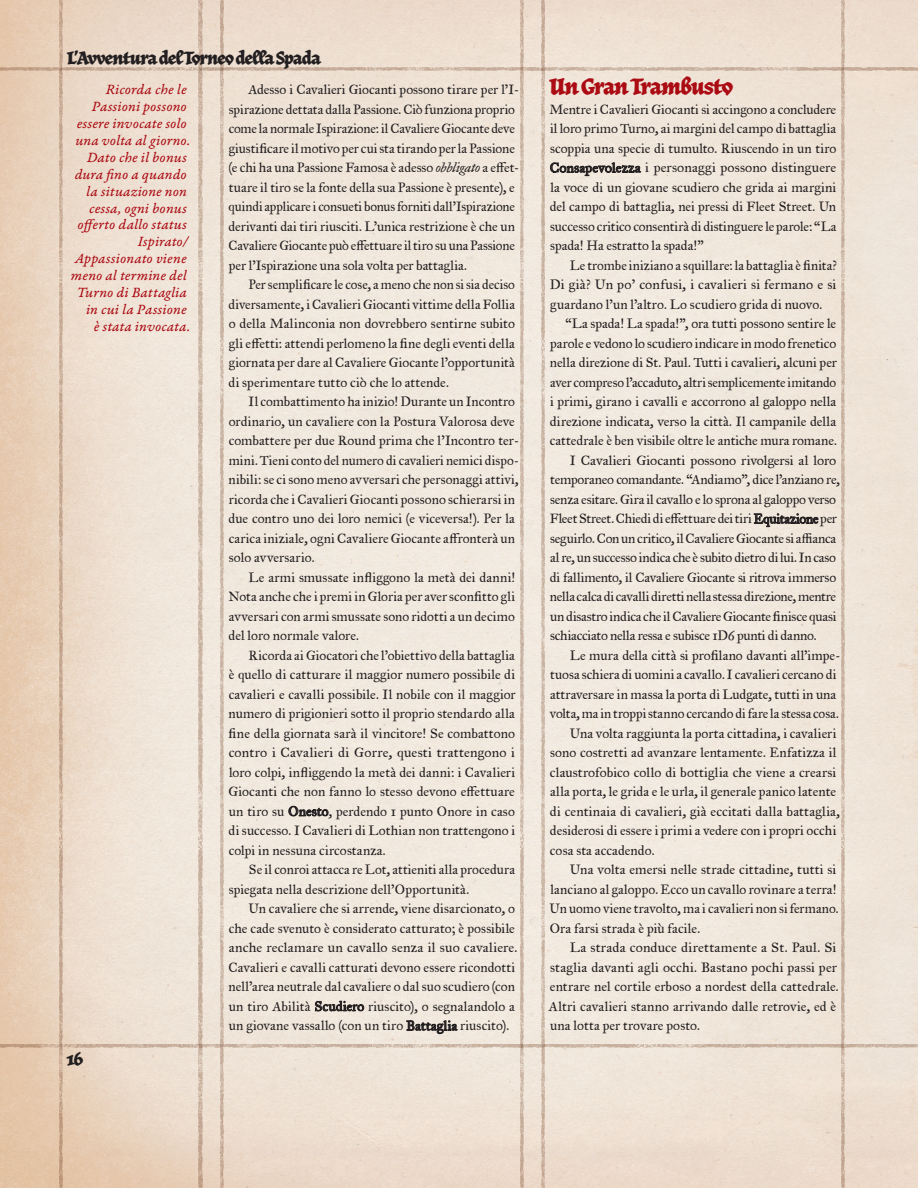
<style>
.page{position:relative;width:918px;height:1188px;background:#fff}
.page>*{position:absolute;margin:0;border:0;box-sizing:border-box;transform-origin:0 0}
.Header_1{font:22.5px "Herb";letter-spacing:.015em;color:#ab0b13}
.t1{font:18px "Herb";color:#231f20}
.Text__Annotations_Right_Justify{font:15px/16.8px "Garamond Premr Pro It Capt";letter-spacing:.01em;color:#ab0b13;text-align:right}
.Text__Indent{font:13.5px/19.5px "IM FELL Great Primer Roman";color:#231f20}
.Text__No_Indent{font:13.5px/19.5px "IM FELL Great Primer Roman";color:#231f20;text-align:justify}
.s1{font-family:"IM FELL Great Primer Italic"}
</style>
<div class="page">
<img style="left:0;top:0;width:918px;height:1188px">
<img style="left:0;top:67px;width:918px;height:3px">
<img style="left:60px;top:0;width:3px;height:1188px">
<img style="left:199px;top:0;width:3px;height:1188px">
<img style="left:520px;top:0;width:3px;height:1188px">
<img style="left:220px;top:0;width:4px;height:1188px">
<img style="left:542px;top:0;width:3px;height:1188px">
<img style="left:842px;top:0;width:3px;height:1188px">
<img style="left:0;top:1044px;width:918px;height:3px">
<h2 class="t1" style="left:68px;top:46px;width:255px">L’Avventura del Torneo della Spada</h2>
<p class="Text__Indent" style="left:228px;top:80px;width:292px;text-indent:20px">Adesso i Cavalieri Giocanti possono tirare per l’I&shy;spirazione dettata dalla Passione. Ciò funziona proprio come la normale Ispirazione: il Cavaliere Giocante deve giustificare il motivo per cui sta tirando per la Passione (e chi ha una Passione Famosa è adesso <span class="s1">obbligato</span> a effet&shy;tuare il tiro se la fonte della sua Passione è presente), e quindi applicare i consueti bonus forniti dall’Ispirazione derivanti dai tiri riusciti. L’unica restrizione è che un Cavaliere Giocante può effettuare il tiro su una Passione per l’Ispirazione una sola volta per battaglia.</p>
<p class="Text__Indent" style="left:229px;top:275px;width:288px;text-align:justify;text-indent:20px">Per semplificare le cose, a meno che non si sia deciso diversamente, i Cavalieri Giocanti vittime della Follia o della Malinconia non dovrebbero sentirne subito gli effetti: attendi perlomeno la fine degli eventi della giornata per dare al Cavaliere Giocante l’opportunità di sperimentare tutto ciò che lo attende.</p>
<p class="Text__Indent" style="left:229px;top:392px;width:292px;text-indent:20px">Il combattimento ha inizio! Durante un Incontro ordinario, un cavaliere con la Postura Valorosa deve combattere per due Round prima che l’Incontro ter&shy;mini. Tieni conto del numero di cavalieri nemici dispo&shy;nibili: se ci sono meno avversari che personaggi attivi, ricorda che i Cavalieri Giocanti possono schierarsi in due contro uno dei loro nemici (e viceversa!). Per la carica iniziale, ogni Cavaliere Giocante affronterà un solo avversario.</p>
<p class="Text__Indent" style="left:228px;top:568px;width:288px;text-align:justify;text-indent:20px">Le armi smussate infliggono la metà dei danni!<br>Nota anche che i premi in Gloria per aver sconfitto gli avversari con armi smussate sono ridotti a un decimo del loro normale valore.</p>
<p class="Text__Indent" style="left:228px;top:646px;width:289px;text-align:justify;text-indent:20px">Ricorda ai Giocatori che l’obiettivo della battaglia è quello di catturare il maggior numero possibile di cavalieri e cavalli possibile. Il nobile con il maggior numero di prigionieri sotto il proprio stendardo alla fine della giornata sarà il vincitore! Se combattono contro i Cavalieri di Gorre, questi trattengono i loro colpi, infliggendo la metà dei danni: i Cavalieri Giocanti che non fanno lo stesso devono effettuare un tiro su Onesto, perdendo 1 punto Onore in caso di successo. I Cavalieri di Lothian non trattengono i colpi in nessuna circostanza.</p>
<p class="Text__Indent" style="left:229px;top:860px;width:288px;text-indent:20px">Se il conroi attacca re Lot, attieniti alla procedura spiegata nella descrizione dell’Opportunità.</p>
<p class="Text__Indent" style="left:228px;top:899px;width:290px;text-indent:20px">Un cavaliere che si arrende, viene disarcionato, o che cade svenuto è considerato catturato; è possibile anche reclamare un cavallo senza il suo cavaliere.<br>Cavalieri e cavalli catturati devono essere ricondotti nell’area neutrale dal cavaliere o dal suo scudiero (con un tiro Abilità Scudiero riuscito), o segnalandolo a un giovane vassallo (con un tiro Battaglia riuscito).</p>
<p class="Text__Annotations_Right_Justify" style="left:71px;top:82px;width:121px">Ricorda che le<br>Passioni possono essere invocate solo una volta al giorno.<br>Dato che il bonus dura fino a quando la situazione non cessa, ogni bonus offerto dallo status<br>Ispirato/<br>Appassionato viene meno al termine del<br>Turno di Battaglia in cui la Passione<br>è stata invocata.</p>
<p class="Header_1" style="left:550px;top:72px;width:184px">Un Gran Trambusto</p>
<p class="Text__No_Indent" style="left:550px;top:100px;width:288px">Mentre i Cavalieri Giocanti si accingono a concludere il loro primo Turno, ai margini del campo di battaglia scoppia una specie di tumulto. Riuscendo in un tiro Consapevolezza i personaggi possono distinguere la voce di un giovane scudiero che grida ai margini del campo di battaglia, nei pressi di Fleet Street. Un successo critico consentirà di distinguere le parole: “La spada! Ha estratto la spada!”</p>
<p class="Text__Indent" style="left:550px;top:256px;width:289px;text-align:justify;text-indent:20px">Le trombe iniziano a squillare: la battaglia è finita?<br>Di già? Un po’ confusi, i cavalieri si fermano e si guardano l’un l’altro. Lo scudiero grida di nuovo.</p>
<p class="Text__Indent" style="left:550px;top:314px;width:289px;text-align:justify;text-indent:15px">“La spada! La spada!”, ora tutti possono sentire le parole e vedono lo scudiero indicare in modo frenetico nella direzione di St. Paul. Tutti i cavalieri, alcuni per aver compreso l’accaduto, altri semplicemente imitando i primi, girano i cavalli e accorrono al galoppo nella direzione indicata, verso la città. Il campanile della cattedrale è ben visibile oltre le antiche mura romane.</p>
<p class="Text__Indent" style="left:550px;top:451px;width:292px;text-indent:20px">I Cavalieri Giocanti possono rivolgersi al loro temporaneo comandante. “Andiamo”, dice l’anziano re, senza esitare. Gira il cavallo e lo sprona al galoppo verso Fleet Street. Chiedi di effettuare dei tiri Equitazione per seguirlo. Con un critico, il Cavaliere Giocante si affianca al re, un successo indica che è subito dietro di lui. In caso di fallimento, il Cavaliere Giocante si ritrova immerso nella calca di cavalli diretti nella stessa direzione, mentre un disastro indica che il Cavaliere Giocante finisce quasi schiacciato nella ressa e subisce 1D6 punti di danno.</p>
<p class="Text__Indent" style="left:550px;top:646px;width:292px;text-indent:20px">Le mura della città si profilano davanti all’impe&shy;tuosa schiera di uomini a cavallo. I cavalieri cercano di attraversare in massa la porta di Ludgate, tutti in una volta, ma in troppi stanno cercando di fare la stessa cosa.</p>
<p class="Text__Indent" style="left:550px;top:724px;width:292px;text-indent:20px">Una volta raggiunta la porta cittadina, i cavalieri sono costretti ad avanzare lentamente. Enfatizza il claustrofobico collo di bottiglia che viene a crearsi alla porta, le grida e le urla, il generale panico latente di centinaia di cavalieri, già eccitati dalla battaglia, desiderosi di essere i primi a vedere con i propri occhi cosa sta accadendo.</p>
<p class="Text__Indent" style="left:550px;top:860px;width:291px;text-indent:20px">Una volta emersi nelle strade cittadine, tutti si lanciano al galoppo. Ecco un cavallo rovinare a terra!<br>Un uomo viene travolto, ma i cavalieri non si fermano.<br>Ora farsi strada è più facile.</p>
<p class="Text__Indent" style="left:549px;top:938px;width:291px;text-indent:21px">La strada conduce direttamente a St. Paul. Si staglia davanti agli occhi. Bastano pochi passi per entrare nel cortile erboso a nordest della cattedrale.<br>Altri cavalieri stanno arrivando dalle retrovie, ed è una lotta per trovare posto.</p>
<h2 class="t1" style="left:68px;top:1048px;width:17px">16</h2>
</div>
